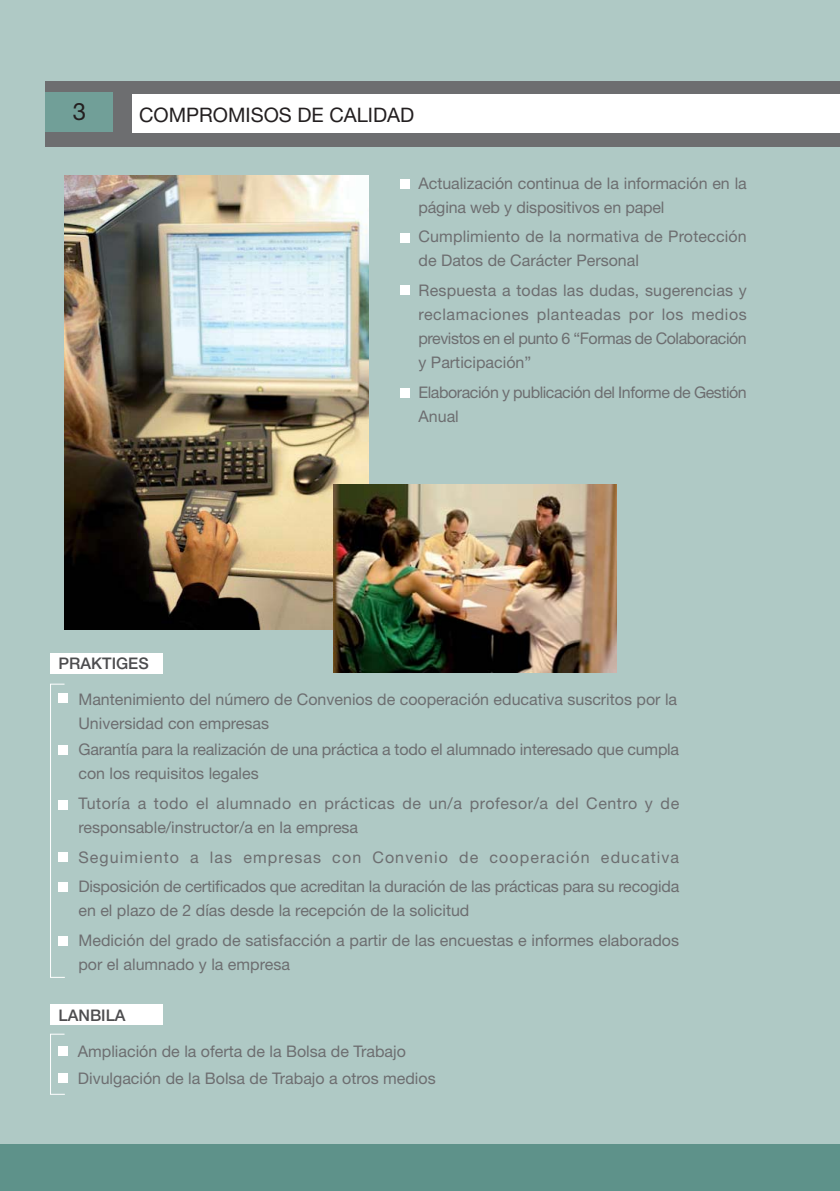
<style>
.page{position:relative;width:840px;height:1191px;background:#fff}
.page>*{position:absolute;margin:0;border:0;box-sizing:border-box;transform-origin:0 0}
.t1{font:24px "Helvetica Neue";color:#231f20}
.t2{font:20px "Helvetica Neue";color:#231f20}
.t3{font:16px/24px "Helvetica Neue";color:#6d6e70}
.t4{font:16px/24px "Helvetica Neue";letter-spacing:.035em;color:#6d6e70}
.t5{font:16px/24px "Helvetica Neue";letter-spacing:-.03em;color:#6d6e70}
.t6{font:500 16px "Helvetica Neue";color:#4c4c4e}
</style>
<div class="page">
<div style="left:0;top:0;width:839px;height:1191px;background:#afc9c5"></div>
<div style="left:50px;top:650px;width:112px;height:20px;background:linear-gradient(to right,#afc9c5,#afc9c5)"></div>
<div style="left:45px;top:81px;width:794px;height:66px;background:#6d6e70"></div>
<div style="left:132px;top:94px;width:707px;height:38px;background:#fff"></div>
<div style="left:45px;top:92px;width:68px;height:40px;background:#719f98"></div>
<div style="left:0;top:1144px;width:839px;height:47px;background:#5e928a"></div>
<div style="left:50px;top:684px;width:15px;height:293px;border:1px solid #fff"></div>
<div style="left:50px;top:1034px;width:15px;height:60px;border:1px solid #fff"></div>
<div style="left:50px;top:654px;width:112px;height:20px;background:#fff"></div>
<div style="left:50px;top:1004px;width:112px;height:20px;background:#fff"></div>
<div style="left:58px;top:693px;width:10px;height:10px;background:#fff"></div>
<div style="left:58px;top:745px;width:10px;height:10px;background:#fff"></div>
<div style="left:58px;top:800px;width:10px;height:10px;background:#fff"></div>
<div style="left:58px;top:852px;width:10px;height:10px;background:#fff"></div>
<div style="left:58px;top:882px;width:10px;height:9px;background:#fff"></div>
<div style="left:58px;top:935px;width:10px;height:10px;background:#fff"></div>
<div style="left:58px;top:1045px;width:10px;height:10px;background:#fff"></div>
<div style="left:58px;top:1073px;width:10px;height:9px;background:#fff"></div>
<img style="left:64px;top:176px;width:304px;height:453px">
<img style="left:333px;top:485px;width:283px;height:187px">
<hr style="left:839px;top:1144px;width:1px;height:47px;background:#5e928a">
<div style="left:399px;top:179px;width:10px;height:10px;background:#fff"></div>
<div style="left:399px;top:233px;width:10px;height:10px;background:#fff"></div>
<div style="left:399px;top:285px;width:10px;height:10px;background:#fff"></div>
<div style="left:399px;top:388px;width:10px;height:9px;background:#fff"></div>
<h1 class="t1" style="left:73px;top:103px;width:15px">3</h1>
<p class="t2" style="left:139px;top:107px;width:276px">COMPROMISOS DE CALIDAD</p>
<p class="t3" style="left:418px;top:173px;width:329px">Actualización continua de la información en la página web y dispositivos en papel</p>
<p class="t3" style="left:418px;top:226px;width:329px">Cumplimiento de la normativa de Protección de Datos de Carácter Personal</p>
<p class="t3" style="left:418px;top:280px;width:329px;text-align:justify">Respuesta a todas las dudas, sugerencias y reclamaciones planteadas por los medios previstos en el punto 6 “Formas de Colaboración y Participación”</p>
<p class="t5" style="left:418px;top:382px;width:329px">Elaboración y publicación del Informe de Gestión<br>Anual</p>
<p class="t6" style="left:58px;top:657px;width:92px">PRAKTIGES</p>
<p class="t3" style="left:78px;top:688px;width:600px">Mantenimiento del número de Convenios de cooperación educativa suscritos por la<br>Universidad con empresas</p>
<p class="t3" style="left:78px;top:739px;width:602px">Garantía para la realización de una práctica a todo el alumnado interesado que cumpla con los requisitos legales</p>
<p class="t4" style="left:78px;top:793px;width:602px">Tutoría a todo el alumnado en prácticas de un/a profesor/a del Centro y de responsable/instructor/a en la empresa</p>
<p class="t3" style="left:78px;top:843px;width:602px;line-height:29.6px">Seguimiento a las empresas con Convenio de cooperación educativa<br>Disposición de certificados que acreditan la duración de las prácticas para su recogida</p>
<p class="t3" style="left:78px;top:897px;width:602px;line-height:29.6px">en el plazo de 2 días desde la recepción de la solicitud<br>Medición del grado de satisfacción a partir de las encuestas e informes elaborados</p>
<p class="t3" style="left:78px;top:954px;width:213px">por el alumnado y la empresa</p>
<p class="t6" style="left:58px;top:1010px;width:68px">LANBILA</p>
<p class="t3" style="left:78px;top:1039px;width:359px;line-height:26.8px">Ampliación de la oferta de la Bolsa de Trabajo<br>Divulgación de la Bolsa de Trabajo a otros medios</p>
</div>
